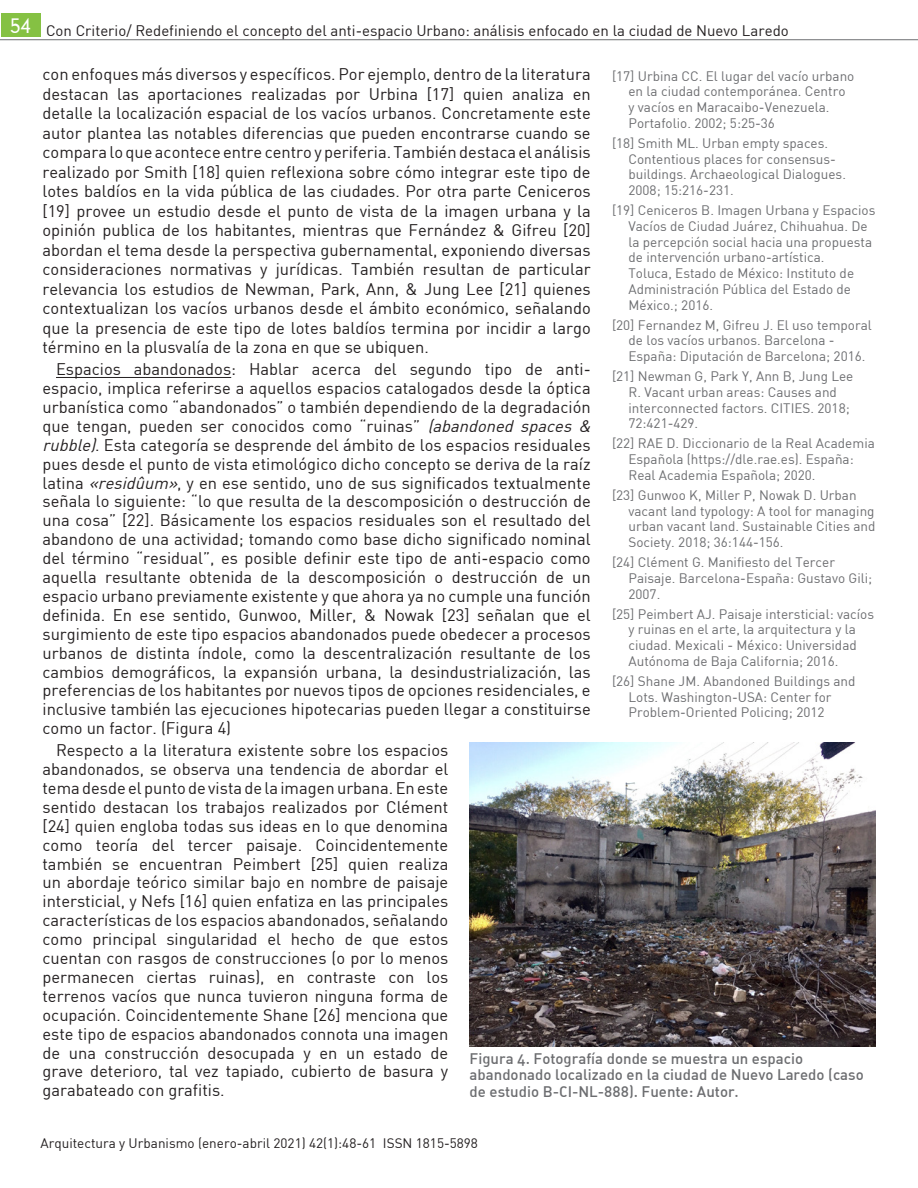
<style>
.page{position:relative;width:918px;height:1188px;background:#fff}
.page>*{position:absolute;margin:0;border:0;box-sizing:border-box;transform-origin:0 0}
.cuerpo_de_texto{font:16.5px/18.9px "DIN";color:#231f20;text-align:justify}
.pie_de_foto{font:15px/16.5px "DIN Medium Alternate";color:#6c6d70}
.t1{font:15px "DIN";color:#231f20}
.notas_bibligraficas{font:13.5px/15.8px "DIN";color:#6c6d70}
.t2{font:13.5px "DIN";color:#231f20}
.s1{font-style:italic}
</style>
<div class="page">
<div style="left:1px;top:14px;width:39px;height:23px;background:#84c141"></div>
<hr style="left:0;top:39px;width:918px;height:1px;background:#6c6d70">
<hr style="left:56px;top:377px;width:175px;height:1px;background:#231f20">
<img style="left:470px;top:742px;width:405px;height:305px">
<p class="t1" style="left:11px;top:21px;width:780px"><sup>54</sup> Con Criterio/ Redefiniendo el concepto del anti-espacio Urbano: análisis enfocado en la ciudad de Nuevo Laredo</p>
<p class="cuerpo_de_texto" style="left:43px;top:64px;width:550px;line-height:19.5px">con enfoques más diversos y específicos. Por ejemplo, dentro de la literatura destacan las aportaciones realizadas por Urbina [17] quien analiza en detalle la localización espacial de los vacíos urbanos. Concretamente este autor plantea las notables diferencias que pueden encontrarse cuando se compara lo que acontece entre centro y periferia. También destaca el análisis realizado por Smith [18] quien reflexiona sobre cómo integrar este tipo de lotes baldíos en la vida pública de las ciudades. Por otra parte Ceniceros [19] provee un estudio desde el punto de vista de la imagen urbana y la opinión publica de los habitantes, mientras que Fernández &amp; Gifreu [20] abordan el tema desde la perspectiva gubernamental, exponiendo diversas consideraciones normativas y jurídicas. También resultan de particular relevancia los estudios de Newman, Park, Ann, &amp; Jung Lee [21] quienes contextualizan los vacíos urbanos desde el ámbito económico, señalando que la presencia de este tipo de lotes baldíos termina por incidir a largo término en la plusvalía de la zona en que se ubiquen.</p>
<p class="cuerpo_de_texto" style="left:43px;top:359px;width:554px;text-align:left;text-indent:14px">Espacios abandonados: Hablar acerca del segundo tipo de anti&shy;espacio, implica referirse a aquellos espacios catalogados desde la óptica urbanística como “abandonados” o también dependiendo de la degradación que tengan, pueden ser conocidos como “ruinas” <span class="s1">(abandoned spaces &amp; rubble)</span>. Esta categoría se desprende del ámbito de los espacios residuales pues desde el punto de vista etimológico dicho concepto se deriva de la raíz latina <span class="s1">«residûum»</span>, y en ese sentido, uno de sus significados textualmente señala lo siguiente: “lo que resulta de la descomposición o destrucción de una cosa” [22]. Básicamente los espacios residuales son el resultado del abandono de una actividad; tomando como base dicho significado nominal del término “residual”, es posible definir este tipo de anti-espacio como aquella resultante obtenida de la descomposición o destrucción de un espacio urbano previamente existente y que ahora ya no cumple una función definida. En ese sentido, Gunwoo, Miller, &amp; Nowak [23] señalan que el surgimiento de este tipo espacios abandonados puede obedecer a procesos urbanos de distinta índole, como la descentralización resultante de los cambios demográficos, la expansión urbana, la desindustrialización, las preferencias de los habitantes por nuevos tipos de opciones residenciales, e inclusive también las ejecuciones hipotecarias pueden llegar a constituirse como un factor. (Figura 4)</p>
<p class="notas_bibligraficas" style="left:628px;top:68px;width:227px;text-indent:-16px">[17] Urbina CC. El lugar del vacío urbano en la ciudad contemporánea. Centro y vacíos en Maracaibo-Venezuela.<br>Portafolio. 2002; 5:25-36</p>
<p class="notas_bibligraficas" style="left:628px;top:135px;width:219px;text-indent:-16px">[18] Smith ML. Urban empty spaces.<br>Contentious places for consensus&shy;buildings. Archaeological Dialogues.<br>2008; 15:216-231.</p>
<p class="notas_bibligraficas" style="left:628px;top:202px;width:249px;text-indent:-16px">[19] Ceniceros B. Imagen Urbana y Espacios Vacíos de Ciudad Juárez, Chihuahua. De la percepción social hacia una propuesta de intervención urbano-artística.<br>Toluca, Estado de México: Instituto de Administración Pública del Estado de México.; 2016.</p>
<p class="notas_bibligraficas" style="left:628px;top:317px;width:245px;text-indent:-16px">[20] Fernandez M, Gifreu J. El uso temporal de los vacíos urbanos. Barcelona -<br>España: Diputación de Barcelona; 2016.</p>
<p class="notas_bibligraficas" style="left:628px;top:368px;width:226px;text-indent:-16px">[21] Newman G, Park Y, Ann B, Jung Lee<br>R. Vacant urban areas: Causes and interconnected factors. CITIES. 2018;<br>72:421-429.</p>
<p class="notas_bibligraficas" style="left:628px;top:435px;width:248px;text-indent:-16px">[22] RAE D. Diccionario de la Real Academia<br>Española (https://dle.rae.es). España:<br>Real Academia Española; 2020.</p>
<p class="notas_bibligraficas" style="left:628px;top:487px;width:248px;text-indent:-16px">[23] Gunwoo K, Miller P, Nowak D. Urban vacant land typology: A tool for managing urban vacant land. Sustainable Cities and Society. 2018; 36:144-156.</p>
<p class="notas_bibligraficas" style="left:628px;top:554px;width:245px;text-indent:-16px">[24] Clément G. Manifiesto del Tercer<br>Paisaje. Barcelona-España: Gustavo Gili;<br>2007.</p>
<p class="notas_bibligraficas" style="left:628px;top:606px;width:247px;text-indent:-16px">[25] Peimbert AJ. Paisaje intersticial: vacíos y ruinas en el arte, la arquitectura y la ciudad. Mexicali - México: Universidad Autónoma de Baja California; 2016.</p>
<p class="notas_bibligraficas" style="left:628px;top:673px;width:229px;text-indent:-16px">[26] Shane JM. Abandoned Buildings and<br>Lots. Washington-USA: Center for<br>Problem-Oriented Policing; 2012</p>
<p class="cuerpo_de_texto" style="left:43px;top:740px;width:407px;text-indent:14px">Respecto a la literatura existente sobre los espacios abandonados, se observa una tendencia de abordar el tema desde el punto de vista de la imagen urbana. En este sentido destacan los trabajos realizados por Clément [24] quien engloba todas sus ideas en lo que denomina como teoría del tercer paisaje. Coincidentemente también se encuentran Peimbert [25] quien realiza un abordaje teórico similar bajo en nombre de paisaje intersticial, y Nefs [16] quien enfatiza en las principales características de los espacios abandonados, señalando como principal singularidad el hecho de que estos cuentan con rasgos de construcciones (o por lo menos permanecen ciertas ruinas), en contraste con los terrenos vacíos que nunca tuvieron ninguna forma de ocupación. Coincidentemente Shane [26] menciona que este tipo de espacios abandonados connota una imagen de una construcción desocupada y en un estado de grave deterioro, tal vez tapiado, cubierto de basura y garabateado con grafitis.</p>
<p class="pie_de_foto" style="left:470px;top:1050px;width:396px">Figura 4. Fotografía donde se muestra un espacio abandonado localizado en la ciudad de Nuevo Laredo (caso de estudio B-CI-NL-888). Fuente: Autor.</p>
<p class="t2" style="left:40px;top:1134px;width:439px">Arquitectura y Urbanismo (enero-abril 2021) 42(1):48-61 ISSN 1815-5898</p>
</div>
